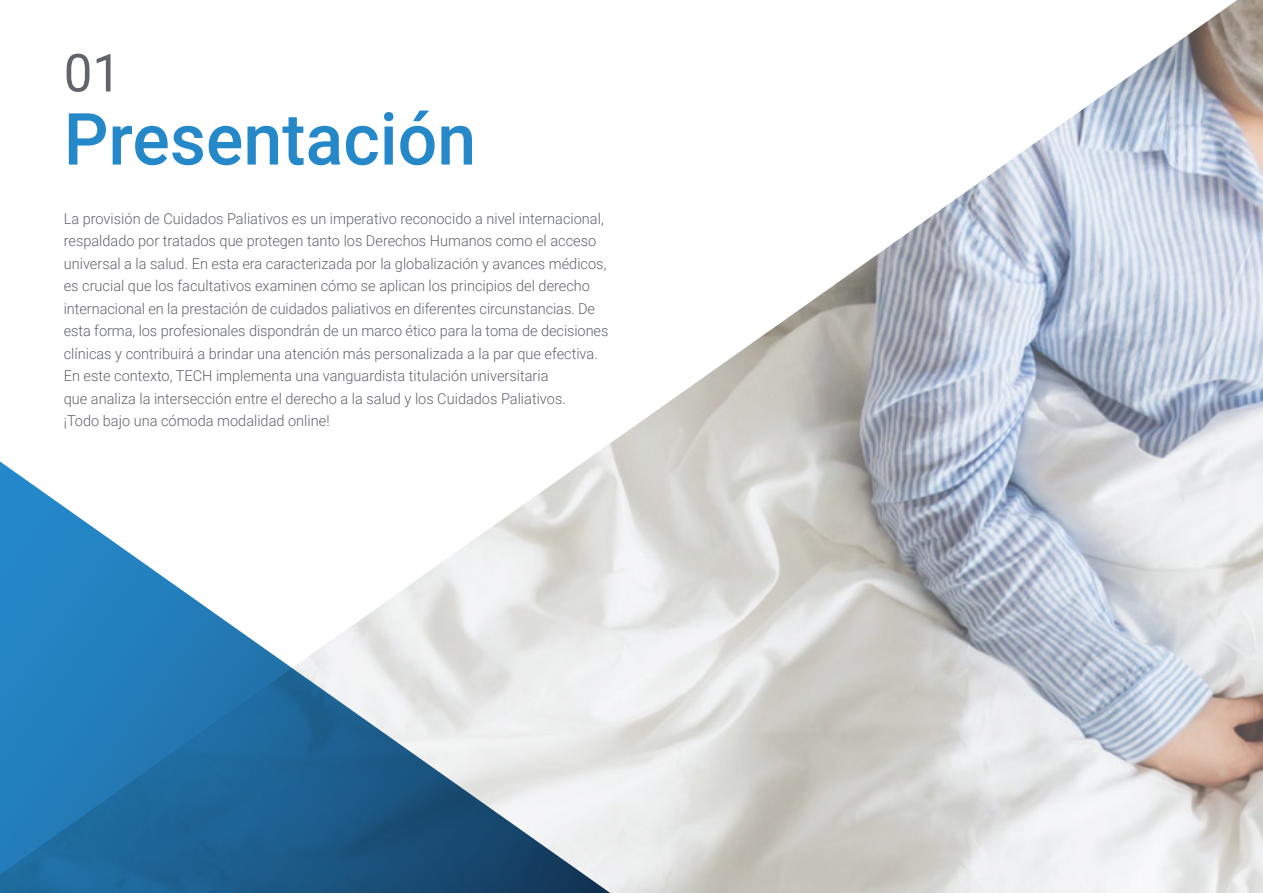
<style>
.page{position:relative;width:1263px;height:893px;background:#fff}
.page>*{position:absolute;margin:0;border:0;box-sizing:border-box;transform-origin:0 0}
.t1{font:500 72px "Roboto";color:#2488c9}
.t2{font:52.5px "Roboto";color:#61646a}
.t3{font:300 15px/22.5px "Roboto";color:#61646a}
</style>
<div class="page">
<img style="left:607px;top:0;width:656px;height:893px">
<svg style="left:0;top:446px;width:640px;height:447px"></svg>
<h2 class="t2" style="left:64px;top:36px;width:59px">01</h2>
<h1 class="t1" style="left:64px;top:89px;width:414px">Presentación</h1>
<p class="t3" style="left:64px;top:207px;width:546px">La provisión de Cuidados Paliativos es un imperativo reconocido a nivel internacional, respaldado por tratados que protegen tanto los Derechos Humanos como el acceso universal a la salud. En esta era caracterizada por la globalización y avances médicos, es crucial que los facultativos examinen cómo se aplican los principios del derecho internacional en la prestación de cuidados paliativos en diferentes circunstancias. De esta forma, los profesionales dispondrán de un marco ético para la toma de decisiones clínicas y contribuirá a brindar una atención más personalizada a la par que efectiva.<br>En este contexto, TECH implementa una vanguardista titulación universitaria<br>que analiza la intersección entre el derecho a la salud y los Cuidados Paliativos.<br>¡Todo bajo una cómoda modalidad online!</p>
</div>
